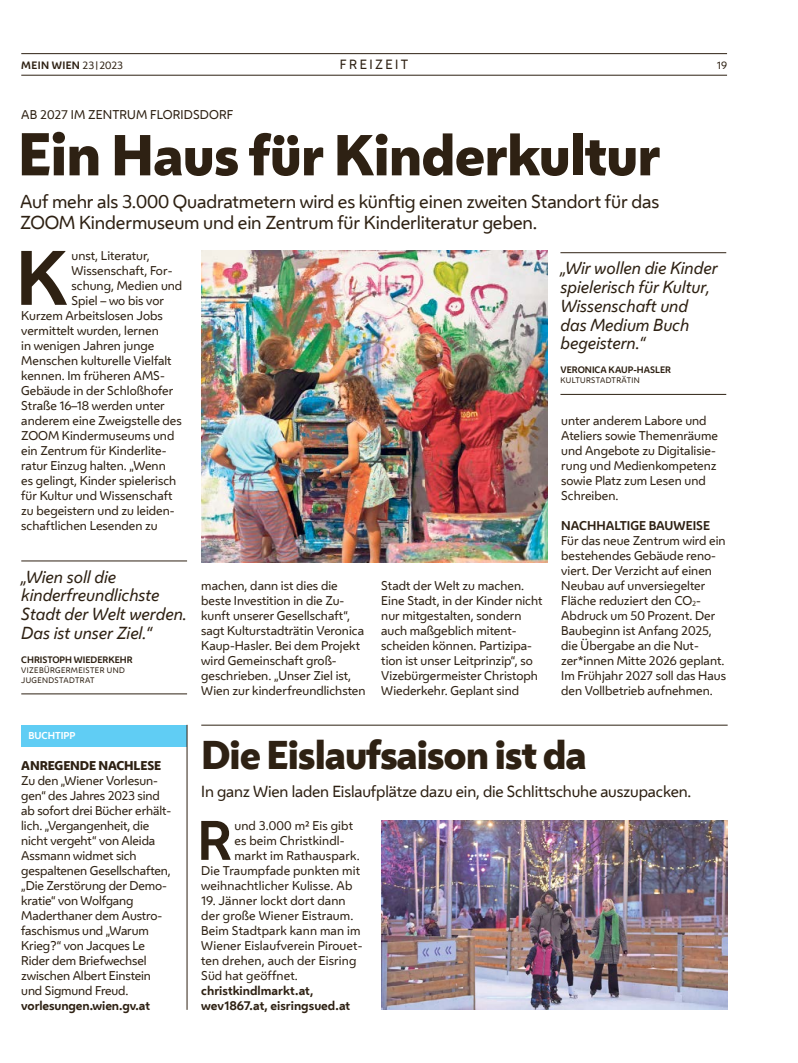
<style>
.page{position:relative;width:798px;height:1063px;background:#fff}
.page>*{position:absolute;margin:0;border:0;box-sizing:border-box;transform-origin:0 0}
.FT_FT_Initial4{font:700 71.88px "Wiener Melange";color:#2e2113}
.HL_Header_36pt{font:800 53.75px "Wiener Melange";letter-spacing:-.02em;color:#2e2113}
.FT_FT_Initial3{font:700 51.88px "Wiener Melange";color:#2e2113}
.HL_Header_24pt{font:800 37.5px "Wiener Melange";letter-spacing:-.03em;color:#2e2113}
.HL_VS_14pt{font:17.5px/21px "Wiener Melange";letter-spacing:-.01em;color:#2e2113}
.Zitat_Zitat{font:italic 16.25px/18.8px "Wiener Melange";color:#2e2113}
.HL_VS_12pt{font:15px "Wiener Melange";letter-spacing:-.01em;color:#2e2113}
.t1{font:12.5px "Wiener Melange";color:#2e2113}
.FT_FT_Initial4-2{font:11.88px/15px "Wiener Melange";color:#2e2113}
.Spalte_Infobox_Spalte_FT{font:11.88px/15px "Wiener Melange";letter-spacing:-.01em;color:#2e2113}
.FT_FT{font:11.88px/15px "Wiener Melange";color:#2e2113}
.FT_FT_Initial3-2{font:11.88px/15px "Wiener Melange";letter-spacing:.01em;color:#2e2113}
.FT_FT-2{font:700 11.88px/15px "Wiener Melange";color:#2e2113}
.HL_Vorzeile_9_5pt{font:11.88px "Wiener Melange";letter-spacing:.01em;color:#2e2113}
.Spalte_Infobox_Spalte_FT-2{font:700 11.88px "Wiener Melange";letter-spacing:-.01em;color:#2e2113}
.FT_Zwischentitel{font:700 11.88px "Wiener Melange";color:#2e2113}
.Spalte_Infobox_Spalte_Header{font:800 11.88px "Wiener Melange";letter-spacing:-.01em;color:#2e2113}
.t2{font:700 10px "Wiener Melange";letter-spacing:.035em;color:#2e2113}
.t3{font:10px "Wiener Melange";color:#2e2113}
.Spalte_Infobox_Spalte_Markerl{font:700 9.38px "Wiener Melange";color:#fff}
.Zitat_Person{font:700 8.75px "Wiener Melange";color:#2e2113}
.Zitat_Funktion{font:7.5px/10px "Wiener Melange";letter-spacing:.05em;color:#2e2113}
.s1{font-weight:400}
.s2{font-weight:400;font-size:7.5px}
.s3{font-size:56.25px}
</style>
<div class="page">
<hr style="left:21px;top:75px;width:705px;height:1px;background:#2e2113">
<hr style="left:21px;top:53px;width:705px;height:1px;background:#2e2113">
<img style="left:201px;top:250px;width:346px;height:312px">
<hr style="left:201px;top:725px;width:526px;height:1px;background:#2e2113">
<img style="left:381px;top:821px;width:345px;height:189px">
<div style="left:21px;top:725px;width:166px;height:22px;background:#60cdf4"></div>
<hr style="left:187px;top:725px;width:1px;height:285px;background:#2e2113">
<hr style="left:560px;top:252px;width:166px;height:1px;background:#2e2113">
<hr style="left:560px;top:394px;width:166px;height:1px;background:#2e2113">
<hr style="left:21px;top:561px;width:166px;height:1px;background:#2e2113">
<hr style="left:21px;top:694px;width:166px;height:1px;background:#2e2113">
<p class="t2" style="left:21px;top:57px;width:103px">MEIN WIEN <span class="s1">23</span><span class="s2">|</span><span class="s1">2023</span></p>
<p class="t1" style="left:340px;top:55px;width:19px">Freizei</p>
<p class="t1" style="left:401px;top:55px;width:9px">t</p>
<p class="t3" style="left:716px;top:58px;width:12px">19</p>
<p class="HL_Vorzeile_9_5pt" style="left:21px;top:105px;width:213px">AB 2027 IM ZENTRUM FLORIDSDORF</p>
<h1 class="HL_Header_36pt" style="left:18px;top:118px;width:644px"><span class="s3">Ein</span> Haus für Kinderkultur</h1>
<p class="HL_VS_14pt" style="left:20px;top:190px;width:640px">Auf mehr als 3.000 Quadratmetern wird es künftig einen zweiten Standort für das<br>ZOOM Kindermuseum und ein Zentrum für Kinderliteratur geben.</p>
<p class="FT_FT_Initial4" style="left:16px;top:218px;width:54px">K</p>
<p class="FT_FT_Initial4-2" style="left:71px;top:247px;width:80px">unst, Literatur,</p>
<p class="Zitat_Zitat" style="left:560px;top:259px;width:158px">„Wir wollen die Kinder spielerisch für Kultur,<br>Wissenschaft und das Medium Buch begeistern.“</p>
<p class="Zitat_Person" style="left:560px;top:363px;width:112px">VERONICA KAUP-HASLER</p>
<p class="Zitat_Funktion" style="left:560px;top:375px;width:81px">KULTURSTADTRÄTIN</p>
<p class="FT_FT_Initial4-2" style="left:71px;top:262px;width:102px">Wissenschaft, For-</p>
<p class="FT_FT_Initial4-2" style="left:71px;top:277px;width:112px">schung, Medien und</p>
<p class="FT_FT_Initial4-2" style="left:71px;top:292px;width:94px">Spiel – wo bis vor</p>
<p class="FT_FT_Initial4-2" style="left:21px;top:307px;width:143px">Kurzem Arbeitslosen Jobs</p>
<p class="FT_FT_Initial4-2" style="left:21px;top:322px;width:139px">vermittelt wurden, lernen</p>
<p class="FT_FT_Initial4-2" style="left:21px;top:337px;width:134px">in wenigen Jahren junge</p>
<p class="FT_FT_Initial4-2" style="left:21px;top:352px;width:152px">Menschen kulturelle Vielfalt</p>
<p class="FT_FT_Initial4-2" style="left:21px;top:367px;width:145px">kennen. Im früheren AMS-</p>
<p class="FT_FT_Initial4-2" style="left:21px;top:382px;width:153px">Gebäude in der Schloßhofer</p>
<p class="FT_FT_Initial4-2" style="left:21px;top:397px;width:145px">Straße 16–18 werden unter</p>
<p class="FT_FT_Initial4-2" style="left:21px;top:412px;width:162px">anderem eine Zweigstelle des</p>
<p class="FT_FT_Initial4-2" style="left:21px;top:427px;width:154px">ZOOM Kindermuseums und</p>
<p class="FT_FT_Initial4-2" style="left:21px;top:442px;width:145px">ein Zentrum für Kinderlite-</p>
<p class="FT_FT_Initial4-2" style="left:21px;top:457px;width:146px">ratur Einzug halten. „Wenn</p>
<p class="FT_FT_Initial4-2" style="left:21px;top:472px;width:156px">es gelingt, Kinder spielerisch</p>
<p class="FT_FT_Initial4-2" style="left:21px;top:487px;width:153px">für Kultur und Wissenschaft</p>
<p class="FT_FT_Initial4-2" style="left:21px;top:502px;width:155px">zu begeistern und zu leiden-</p>
<p class="FT_FT_Initial4-2" style="left:21px;top:517px;width:138px">schaftlichen Lesenden zu</p>
<p class="FT_FT_Initial4-2" style="left:561px;top:412px;width:158px">unter anderem Labore und<br>Ateliers sowie Themenräume und Angebote zu Digitalisie&shy;rung und Medienkompetenz sowie Platz zum Lesen und<br>Schreiben.</p>
<p class="FT_Zwischentitel" style="left:561px;top:515px;width:150px">NACHHALTIGE BAUWEISE</p>
<p class="FT_FT" style="left:561px;top:532px;width:166px">Für das neue Zentrum wird ein bestehendes Gebäude reno&shy;viert. Der Verzicht auf einen<br>Neubau auf unversiegelter<br>Fläche reduziert den CO<sub>2</sub>-<br>Abdruck um 50 Prozent. Der<br>Baubeginn ist Anfang 2025, die Übergabe an die Nut&shy;zer*innen Mitte 2026 geplant.<br>Im Frühjahr 2027 soll das Haus den Vollbetrieb aufnehmen.</p>
<p class="Zitat_Zitat" style="left:21px;top:567px;width:167px">„Wien soll die kinderfreundlichste<br>Stadt der Welt werden.<br>Das ist unser Ziel.“</p>
<p class="Zitat_Person" style="left:21px;top:652px;width:113px">CHRISTOPH WIEDERKEHR</p>
<p class="Zitat_Funktion" style="left:21px;top:665px;width:105px">VIZEBÜRGERMEISTER UND<br>JUGENDSTADTRAT</p>
<p class="FT_FT_Initial4-2" style="left:201px;top:577px;width:166px">machen, dann ist dies die beste Investition in die Zu&shy;kunft unserer Gesellschaft“, sagt Kulturstadträtin Veronica<br>Kaup-Hasler. Bei dem Projekt wird Gemeinschaft groß&shy;geschrieben. „Unser Ziel ist,<br>Wien zur kinderfreundlichsten</p>
<p class="FT_FT_Initial4-2" style="left:381px;top:577px;width:163px">Stadt der Welt zu machen.<br>Eine Stadt, in der Kinder nicht nur mitgestalten, sondern auch maßgeblich mitent&shy;scheiden können. Partizipa&shy;tion ist unser Leitprinzip“, so<br>Vizebürgermeister Christoph<br>Wiederkehr. Geplant sind</p>
<p class="Spalte_Infobox_Spalte_Markerl" style="left:28px;top:728px;width:49px">BUCHTIPP</p>
<h1 class="Spalte_Infobox_Spalte_Header" style="left:21px;top:757px;width:141px">ANREGENDE NACHLESE</h1>
<p class="Spalte_Infobox_Spalte_FT" style="left:21px;top:772px;width:151px">Zu den „Wiener Vorlesun&shy;gen“ des Jahres 2023 sind ab sofort drei Bücher erhält&shy;lich. „Vergangenheit, die nicht vergeht“ von Aleida<br>Assmann widmet sich gespaltenen Gesellschaften, „Die Zerstörung der Demo&shy;kratie“ von Wolfgang<br>Maderthaner dem Austro&shy;faschismus und „Warum<br>Krieg?“ von Jacques Le<br>Rider dem Briefwechsel zwischen Albert Einstein und Sigmund Freud.</p>
<p class="Spalte_Infobox_Spalte_FT-2" style="left:21px;top:995px;width:130px">vorlesungen.wien.gv.at</p>
<h1 class="HL_Header_24pt" style="left:201px;top:729px;width:387px">Die Eislaufsaison ist da</h1>
<p class="HL_VS_12pt" style="left:201px;top:780px;width:491px">In ganz Wien laden Eislaufplätze dazu ein, die Schlittschuhe auszupacken.</p>
<p class="FT_FT_Initial3" style="left:197px;top:797px;width:36px">R</p>
<p class="FT_FT_Initial3-2" style="left:234px;top:817px;width:120px">und 3.000 m2 Eis gibt</p>
<p class="FT_FT_Initial3-2" style="left:234px;top:832px;width:112px">es beim Christkindl-</p>
<p class="FT_FT_Initial3-2" style="left:234px;top:847px;width:127px">markt im Rathauspark.</p>
<p class="FT_FT_Initial3-2" style="left:201px;top:862px;width:160px">Die Traumpfade punkten mit</p>
<p class="FT_FT_Initial3-2" style="left:201px;top:877px;width:152px">weihnachtlicher Kulisse. Ab</p>
<p class="FT_FT_Initial3-2" style="left:201px;top:892px;width:163px">19. Jänner lockt dort dann der große Wiener Eistraum.<br>Beim Stadtpark kann man im<br>Wiener Eislaufverein Pirouet&shy;ten drehen, auch der Eisring<br>Süd hat geöffnet.</p>
<p class="FT_FT-2" style="left:201px;top:982px;width:150px">christkindlmarkt.at, wev1867.at, eisringsued.at</p>
</div>
